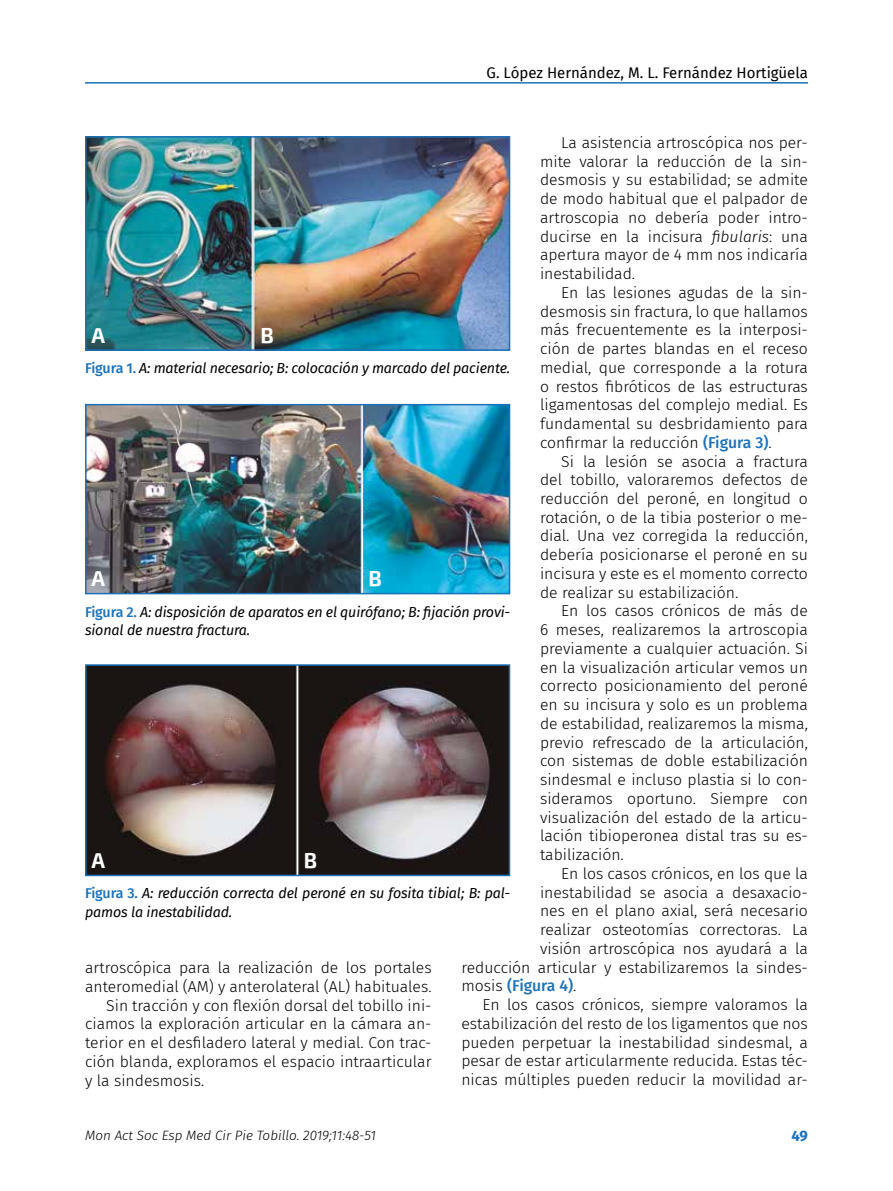
<style>
.page{position:relative;width:893px;height:1191px;background:#fff}
.page>*{position:absolute;margin:0;border:0;box-sizing:border-box;transform-origin:0 0}
.t1{font:700 21px "Exo 2";color:#fff}
.t2{font:300 15.75px/18.8px "Fira Sans";color:#000;text-align:justify}
.t3{font:500 15.75px "Fira Sans";letter-spacing:-.01em;color:#1d71b8}
.t4{font:15px "Fira Sans";color:#000}
.t5{font:700 15px "Fira Sans";color:#1d71b8}
.t6{font:italic 14.25px/18.8px "Fira Sans";letter-spacing:-.01em;color:#000}
.t7{font:italic 300 13.5px "Fira Sans";color:#000}
.s1{font-style:italic}
.s2{font-weight:500;color:#1d71b8}
.s3{font-weight:300;color:#000}
.s4{font-weight:500;font-style:normal;color:#1d71b8}
</style>
<div class="page">
<hr style="left:85px;top:82px;width:723px;height:2px;background:#1d71b8">
<img style="left:88px;top:139px;width:419px;height:209px">
<div style="left:85px;top:136px;width:425px;height:215px;border:2px solid #1d71b8"></div>
<img style="left:88px;top:407px;width:419px;height:184px">
<div style="left:85px;top:404px;width:425px;height:190px;border:2px solid #1d71b8"></div>
<img style="left:88px;top:667px;width:419px;height:206px">
<div style="left:85px;top:664px;width:425px;height:212px;border:2px solid #1d71b8"></div>
<p class="t4" style="left:487px;top:61px;width:323px">G. López Hernández, M. L. Fernández Hortigüela</p>
<p class="t2" style="left:540px;top:133px;width:269px;text-indent:21px">La asistencia artroscópica nos per&shy;mite valorar la reducción de la sin&shy;desmosis y su estabilidad; se admite de modo habitual que el palpador de artroscopia no debería poder intro&shy;ducirse en la incisura <span class="s1">fibularis</span>: una apertura mayor de 4 mm nos indicaría inestabilidad.</p>
<p class="t2" style="left:540px;top:283px;width:269px;text-indent:21px">En las lesiones agudas de la sin&shy;desmosis sin fractura, lo que hallamos más frecuentemente es la interposi&shy;ción de partes blandas en el receso medial, que corresponde a la rotura o restos fibróticos de las estructuras ligamentosas del complejo medial. Es fundamental su desbridamiento para confirmar la reducción <span class="s2">(Figura 3)</span>.</p>
<p class="t2" style="left:540px;top:451px;width:269px;text-indent:21px">Si la lesión se asocia a fractura del tobillo, valoraremos defectos de reducción del peroné, en longitud o rotación, o de la tibia posterior o me&shy;dial. Una vez corregida la reducción, debería posicionarse el peroné en su incisura y este es el momento correcto de realizar su estabilización.</p>
<p class="t2" style="left:540px;top:601px;width:269px;text-indent:21px">En los casos crónicos de más de 6 meses, realizaremos la artroscopia previamente a cualquier actuación. Si en la visualización articular vemos un correcto posicionamiento del peroné en su incisura y solo es un problema de estabilidad, realizaremos la misma, previo refrescado de la articulación, con sistemas de doble estabilización sindesmal e incluso plastia si lo con&shy;sideramos oportuno. Siempre con visualización del estado de la articu&shy;lación tibioperonea distal tras su es&shy;tabilización.</p>
<p class="t2" style="left:561px;top:864px;width:248px">En los casos crónicos, en los que la</p>
<p class="t2" style="left:540px;top:882px;width:269px">inestabilidad se asocia a desaxacio-</p>
<p class="t2" style="left:540px;top:901px;width:269px">nes en el plano axial, será necesario</p>
<p class="t2" style="left:540px;top:920px;width:269px">realizar osteotomías correctoras. La</p>
<p class="t2" style="left:540px;top:939px;width:269px">visión artroscópica nos ayudará a la</p>
<p class="t2" style="left:461px;top:957px;width:348px">reducción articular y estabilizaremos la sindes-</p>
<p class="t3" style="left:461px;top:973px;width:117px"><span class="s3">mosis</span> (Figura 4)<span class="s3">.</span></p>
<p class="t2" style="left:483px;top:995px;width:327px">En los casos crónicos, siempre valoramos la</p>
<p class="t2" style="left:461px;top:1014px;width:348px">estabilización del resto de los ligamentos que nos</p>
<p class="t2" style="left:461px;top:1032px;width:348px">pueden perpetuar la inestabilidad sindesmal, a</p>
<p class="t2" style="left:461px;top:1051px;width:348px">pesar de estar articularmente reducida. Estas téc-</p>
<p class="t2" style="left:461px;top:1070px;width:348px">nicas múltiples pueden reducir la movilidad ar-</p>
<h1 class="t1" style="left:91px;top:323px;width:15px">A</h1>
<h1 class="t1" style="left:260px;top:323px;width:15px">B</h1>
<p class="t6" style="left:85px;top:358px;width:427px"><span class="s4">Figura 1.</span> A: material necesario; B: colocación y marcado del paciente.</p>
<h1 class="t1" style="left:91px;top:566px;width:15px">A</h1>
<h1 class="t1" style="left:368px;top:566px;width:15px">B</h1>
<p class="t6" style="left:85px;top:602px;width:427px"><span class="s4">Figura 2.</span> A: disposición de aparatos en el quirófano; B: fijación provi&shy;sional de nuestra fractura.</p>
<h1 class="t1" style="left:91px;top:848px;width:15px">A</h1>
<h1 class="t1" style="left:304px;top:848px;width:15px">B</h1>
<p class="t6" style="left:85px;top:883px;width:427px"><span class="s4">Figura 3.</span> A: reducción correcta del peroné en su fosita tibial; B: pal&shy;pamos la inestabilidad.</p>
<p class="t2" style="left:85px;top:958px;width:348px">artroscópica para la realización de los portales</p>
<p class="t2" style="left:85px;top:977px;width:348px">anteromedial (AM) y anterolateral (AL) habituales.</p>
<p class="t2" style="left:106px;top:995px;width:327px">Sin tracción y con flexión dorsal del tobillo ini-</p>
<p class="t2" style="left:85px;top:1014px;width:348px">ciamos la exploración articular en la cámara an-</p>
<p class="t2" style="left:85px;top:1033px;width:348px">terior en el desfiladero lateral y medial. Con trac-</p>
<p class="t2" style="left:85px;top:1052px;width:348px">ción blanda, exploramos el espacio intraarticular</p>
<p class="t2" style="left:85px;top:1070px;width:121px">y la sindesmosis.</p>
<p class="t7" style="left:85px;top:1125px;width:292px">Mon Act Soc Esp Med Cir Pie Tobillo. 2019;11:48-51</p>
<p class="t5" style="left:791px;top:1123px;width:18px">49</p>
</div>
